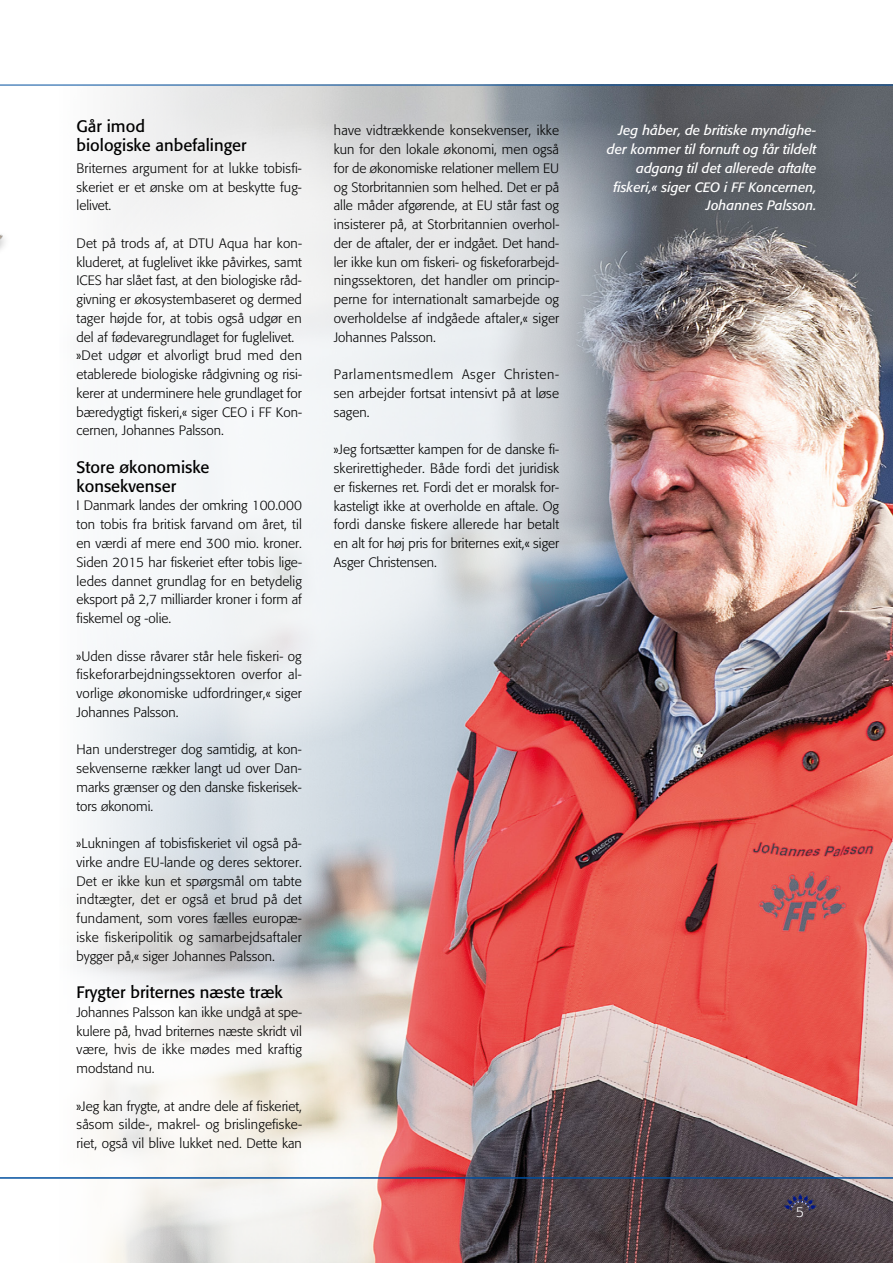
<style>
.page{position:relative;width:893px;height:1263px;background:#fff}
.page>*{position:absolute;margin:0;border:0;box-sizing:border-box;transform-origin:0 0}
.t1{font:16.5px/18.8px "Formata";color:#000}
.t2{font:300 14.25px "Formata";color:#fff}
.t3{font:300 13.5px/18.8px "Formata";color:#000;text-align:justify}
.t4{font:italic 13.5px/18.8px "Formata";color:#fff;text-align:right}
</style>
<div class="page">
<img style="left:60px;top:86px;width:833px;height:1177px">
<svg style="left:60px;top:118px;width:576px;height:628px"></svg>
<svg style="left:784px;top:1194px;width:32px;height:16px"></svg>
<hr style="left:0;top:85px;width:893px;height:1px;background:#004f9f">
<hr style="left:0;top:1177px;width:893px;height:1px;background:#004f9f">
<p class="t1" style="left:77px;top:117px;width:172px">Går imod<br>biologiske anbefalinger</p>
<p class="t3" style="left:77px;top:159px;width:227px">Briternes argument for at lukke tobisfi&shy;skeriet er et ønske om at beskytte fug&shy;lelivet.</p>
<p class="t3" style="left:77px;top:234px;width:227px;text-align:left">Det på trods af, at DTU Aqua har kon&shy;kluderet, at fuglelivet ikke påvirkes, samt ICES har slået fast, at den biologiske råd&shy;givning er økosystembaseret og dermed tager højde for, at tobis også udgør en del af fødevaregrundlaget for fuglelivet. »Det udgør et alvorligt brud med den etablerede biologiske rådgivning og risi&shy;kerer at underminere hele grundlaget for bæredygtigt fiskeri,« siger CEO i FF Kon&shy;cernen, Johannes Palsson.</p>
<p class="t1" style="left:77px;top:458px;width:135px">Store økonomiske konsekvenser</p>
<p class="t3" style="left:77px;top:496px;width:227px">I Danmark landes der omkring 100.000 ton tobis fra britisk farvand om året, til en værdi af mere end 300 mio. kroner.<br>Siden 2015 har fiskeriet efter tobis lige&shy;ledes dannet grundlag for en betydelig eksport på 2,7 milliarder kroner i form af fiskemel og -olie.</p>
<p class="t3" style="left:77px;top:646px;width:227px">»Uden disse råvarer står hele fiskeri- og fiskeforarbejdningssektoren overfor al&shy;vorlige økonomiske udfordringer,« siger Johannes Palsson.</p>
<p class="t3" style="left:77px;top:740px;width:227px">Han understreger dog samtidig, at kon&shy;sekvenserne rækker langt ud over Dan&shy;marks grænser og den danske fiskerisek&shy;tors økonomi.</p>
<p class="t3" style="left:77px;top:834px;width:227px">»Lukningen af tobisfiskeriet vil også på&shy;virke andre EU-lande og deres sektorer.<br>Det er ikke kun et spørgsmål om tabte indtægter, det er også et brud på det fundament, som vores fælles europæ&shy;iske fiskeripolitik og samarbejdsaftaler bygger på,« siger Johannes Palsson.</p>
<p class="t1" style="left:77px;top:983px;width:208px">Frygter briternes næste træk</p>
<p class="t3" style="left:77px;top:1003px;width:227px">Johannes Palsson kan ikke undgå at spe&shy;kulere på, hvad briternes næste skridt vil være, hvis de ikke mødes med kraftig modstand nu.</p>
<p class="t3" style="left:77px;top:1096px;width:227px">»Jeg kan frygte, at andre dele af fiskeriet, såsom silde-, makrel- og brislingefiske&shy;riet, også vil blive lukket ned. Dette kan</p>
<p class="t3" style="left:334px;top:121px;width:227px">have vidtrækkende konsekvenser, ikke kun for den lokale økonomi, men også for de økonomiske relationer mellem EU og Storbritannien som helhed. Det er på alle måder afgørende, at EU står fast og insisterer på, at Storbritannien overhol&shy;der de aftaler, der er indgået. Det hand&shy;ler ikke kun om fiskeri- og fiskeforarbejd&shy;ningssektoren, det handler om princip&shy;perne for internationalt samarbejde og overholdelse af indgåede aftaler,« siger Johannes Palsson.</p>
<p class="t3" style="left:334px;top:365px;width:227px">Parlamentsmedlem Asger Christen&shy;sen arbejder fortsat intensivt på at løse sagen.</p>
<p class="t3" style="left:334px;top:440px;width:227px">»Jeg fortsætter kampen for de danske fi&shy;skerirettigheder. Både fordi det juridisk er fiskernes ret. Fordi det er moralsk for&shy;kasteligt ikke at overholde en aftale. Og fordi danske fiskere allerede har betalt en alt for høj pris for briternes exit,« siger Asger Christensen.</p>
<p class="t4" style="left:607px;top:121px;width:211px">Jeg håber, de britiske myndighe&shy;der kommer til fornuft og får tildelt adgang til det allerede aftalte fiskeri,« siger CEO i FF Koncernen,<br>Johannes Palsson.</p>
<p class="t2" style="left:796px;top:1203px;width:10px">5</p>
</div>
